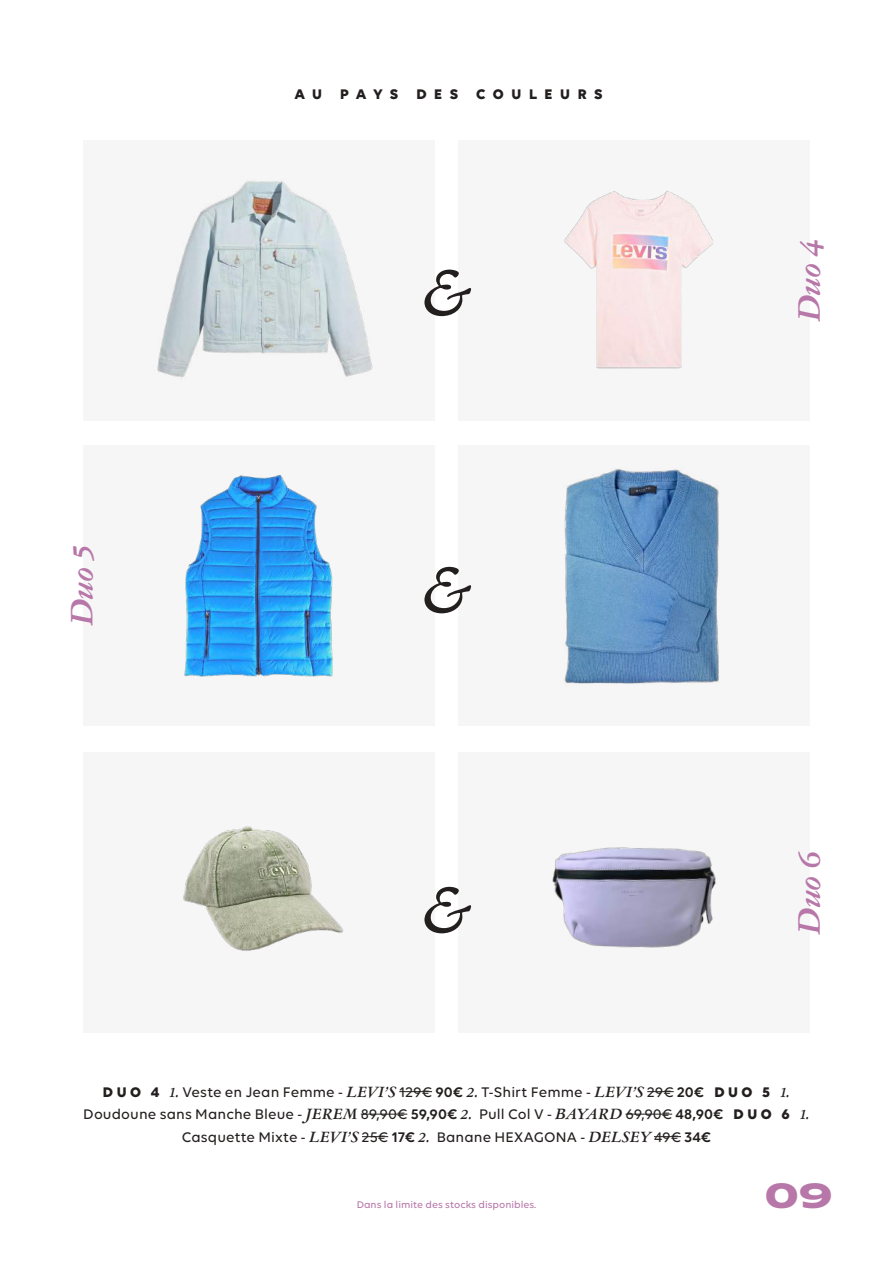
<style>
.page{position:relative;width:893px;height:1263px;background:#fff}
.page>*{position:absolute;margin:0;border:0;box-sizing:border-box;transform-origin:0 0}
.t1{font:italic 69.3px "Garamond ATF Text";color:#241f1f}
.t2{font:800 35.1px "Matrice";color:#b777a9}
.t3{font:italic 700 30px "Garamond ATF Text";color:#b777a9}
.t4{font:500 15px/22.5px "Volte";letter-spacing:.005em;color:#241f1f;text-align:center}
.t5{font:700 15px "Volte";letter-spacing:.5em;color:#241f1f}
.t6{font:500 10.5px "Volte";color:#b777a9}
.s1{font-weight:700}
.s2{font-family:"Garamond ATF Subhead";font-weight:700;font-style:italic}
.s3{font-weight:600}
</style>
<div class="page">
<div style="left:83px;top:140px;width:352px;height:281px;background:#f6f6f6"></div>
<div style="left:83px;top:445px;width:352px;height:281px;background:#f6f6f6"></div>
<div style="left:83px;top:752px;width:352px;height:281px;background:#f6f6f6"></div>
<div style="left:458px;top:140px;width:352px;height:281px;background:#f6f6f6"></div>
<div style="left:458px;top:445px;width:352px;height:281px;background:#f6f6f6"></div>
<div style="left:458px;top:752px;width:352px;height:281px;background:#f6f6f6"></div>
<img style="left:157px;top:181px;width:216px;height:196px">
<img style="left:184px;top:475px;width:149px;height:202px">
<img style="left:183px;top:826px;width:161px;height:125px">
<img style="left:564px;top:191px;width:150px;height:178px">
<img style="left:564px;top:469px;width:155px;height:215px">
<img style="left:552px;top:847px;width:164px;height:101px">
<hr style="left:399px;top:1091px;width:33px;height:1px;background:#241f1f">
<svg style="left:647px;top:1091px;width:27px;height:1px"></svg>
<hr style="left:361px;top:1114px;width:46px;height:1px;background:#241f1f">
<hr style="left:625px;top:1114px;width:47px;height:1px;background:#241f1f">
<svg style="left:362px;top:1136px;width:26px;height:1px"></svg>
<svg style="left:654px;top:1136px;width:27px;height:1px"></svg>
<h3 class="t3" style="left:60px;top:626px;width:83px;rotate:-90deg">Duo 5</h3>
<p class="t5" style="left:294px;top:86px;width:310px">AU PAYS DES COULEURS</p>
<h1 class="t1" style="left:422px;top:241px;width:51px">&amp;</h1>
<h1 class="t1" style="left:422px;top:538px;width:51px">&amp;</h1>
<h1 class="t1" style="left:422px;top:858px;width:51px">&amp;</h1>
<h3 class="t3" style="left:787px;top:322px;width:85px;rotate:-90deg">Duo 4</h3>
<h3 class="t3" style="left:787px;top:934px;width:85px;rotate:-90deg">Duo 6</h3>
<p class="t4" style="left:83px;top:1080px;width:728px"><span class="s1">D U O 4</span> <span class="s2">1.</span> Veste en Jean Femme - <span class="s2">LEVI’S</span> 129€ <span class="s3">90€</span> <span class="s2">2.</span> T-Shirt Femme - <span class="s2">LEVI’S</span> 29€ <span class="s3">20€</span> <span class="s1">D U O 5</span> <span class="s2">1.<br></span>Doudoune sans Manche Bleue - <span class="s2">JEREM</span> 89,90€ <span class="s3">59,90€</span> <span class="s2">2.</span> Pull Col V - <span class="s2">BAYARD</span> 69,90€ <span class="s3">48,90€</span> <span class="s1">D U O 6</span> <span class="s2">1.<br></span>Casquette Mixte - <span class="s2">LEVI’S</span> 25€ <span class="s3">17€</span> <span class="s2">2.</span> Banane HEXAGONA - <span class="s2">DELSEY</span> 49€ <span class="s3">34€</span></p>
<p class="t6" style="left:357px;top:1198px;width:181px">Dans la limite des stocks disponibles.</p>
<h2 class="t2" style="left:765px;top:1169px;width:69px">09</h2>
</div>
